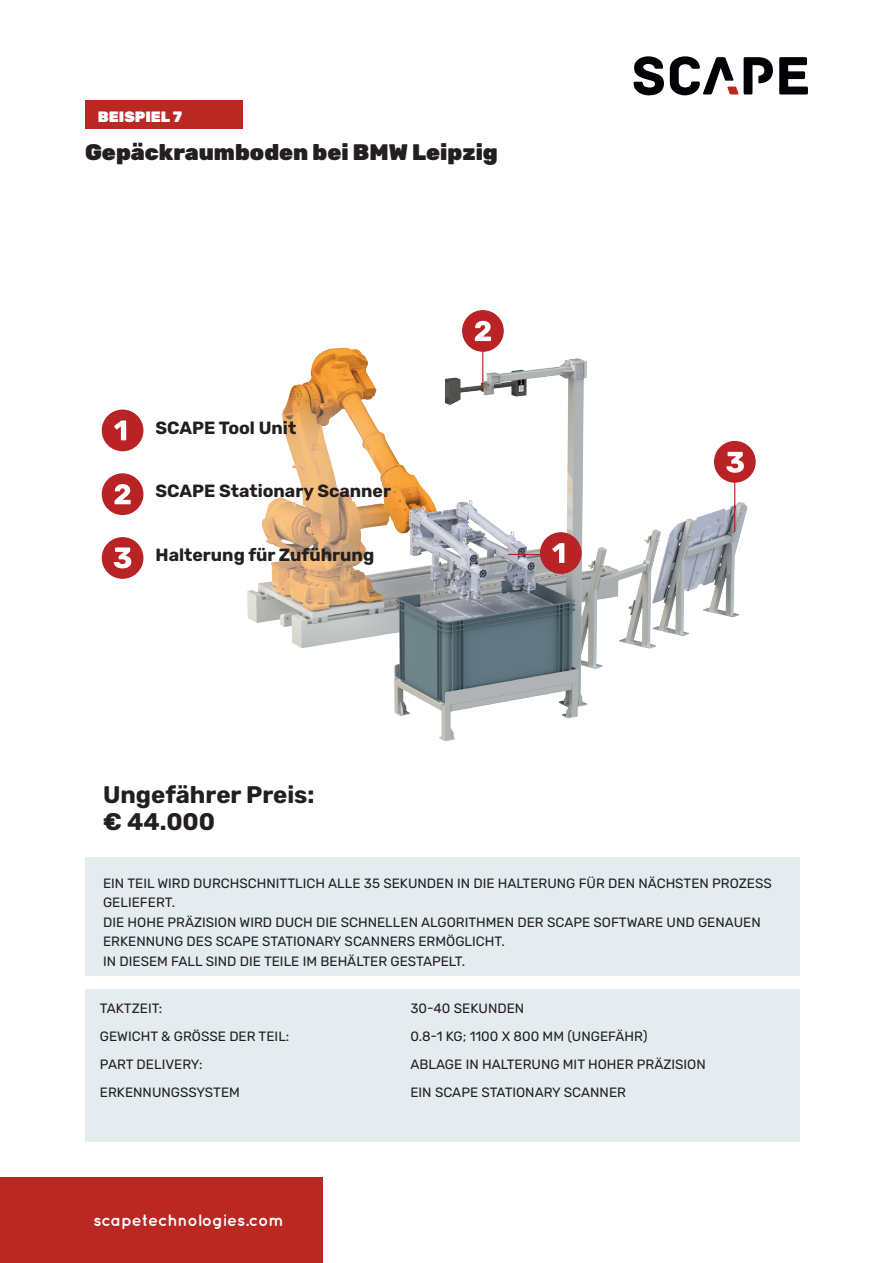
<style>
.page{position:relative;width:893px;height:1263px;background:#fff}
.page>*{position:absolute;margin:0;border:0;box-sizing:border-box;transform-origin:0 0}
.t1{font:700 24px "Rubik";color:#231f20}
.t2{font:900 22.5px "Rubik";color:#231f20}
.t3{font:700 17.7px "Rubik";color:#231f20}
.t4{font:700 16.5px "Quicksand";letter-spacing:-.005em;color:#fff}
.t5{font:900 15px "Rubik";color:#fff}
.t6{font:13.5px/19.5px "Rubik";color:#231f20}
</style>
<div class="page">
<div style="left:0;top:1178px;width:322px;height:85px;background:#ba2824"></div>
<svg style="left:634px;top:56px;width:30px;height:39px"></svg>
<svg style="left:779px;top:57px;width:29px;height:37px"></svg>
<svg style="left:670px;top:56px;width:103px;height:39px"></svg>
<div style="left:85px;top:100px;width:157px;height:28px;background:#ba2824"></div>
<div style="left:85px;top:858px;width:714px;height:118px;background:#e5ecef"></div>
<div style="left:85px;top:989px;width:714px;height:153px;background:#e5ecef"></div>
<img style="left:311px;top:310px;width:443px;height:431px">
<div style="left:540px;top:532px;width:42px;height:42px;background:#b92325;border-radius:50%"></div>
<svg style="left:552px;top:543px;width:12px;height:20px"></svg>
<hr style="left:508px;top:554px;width:48px;height:1px;background:#b92325">
<div style="left:462px;top:310px;width:42px;height:42px;background:#b92325;border-radius:50%"></div>
<hr style="left:482px;top:350px;width:1px;height:38px;background:#b92325">
<svg style="left:475px;top:321px;width:16px;height:20px"></svg>
<div style="left:714px;top:441px;width:42px;height:42px;background:#b92325;border-radius:50%"></div>
<hr style="left:734px;top:481px;width:1px;height:51px;background:#b92325">
<svg style="left:726px;top:452px;width:18px;height:21px"></svg>
<img style="left:101px;top:366px;width:315px;height:311px">
<div style="left:102px;top:410px;width:41px;height:41px;background:#b92325;border-radius:50%"></div>
<svg style="left:114px;top:420px;width:12px;height:20px"></svg>
<div style="left:102px;top:473px;width:41px;height:42px;background:#b92325;border-radius:50%"></div>
<svg style="left:114px;top:484px;width:17px;height:20px"></svg>
<div style="left:102px;top:537px;width:41px;height:42px;background:#b92325;border-radius:50%"></div>
<svg style="left:114px;top:547px;width:17px;height:21px"></svg>
<p class="t5" style="left:98px;top:109px;width:86px">BEISPIEL 7</p>
<p class="t2" style="left:85px;top:139px;width:414px">Gepäckraumboden bei BMW Leipzig</p>
<p class="t3" style="left:156px;top:417px;width:142px">SCAPE Tool Unit</p>
<p class="t3" style="left:156px;top:481px;width:237px">SCAPE Stationary Scanner</p>
<p class="t3" style="left:156px;top:545px;width:220px">Halterung für Zuführung</p>
<p class="t1" style="left:103px;top:781px;width:213px">Ungefährer Preis:</p>
<p class="t1" style="left:103px;top:808px;width:114px">€ 44.000</p>
<p class="t6" style="left:103px;top:874px;width:670px">EIN TEIL WIRD DURCHSCHNITTLICH ALLE 35 SEKUNDEN IN DIE HALTERUNG FÜR DEN NÄCHSTEN PROZESS GELIEFERT.<br>DIE HOHE PRÄZISION WIRD DUCH DIE SCHNELLEN ALGORITHMEN DER SCAPE SOFTWARE UND GENAUEN ERKENNUNG DES SCAPE STATIONARY SCANNERS ERMÖGLICHT.<br>IN DIESEM FALL SIND DIE TEILE IM BEHÄLTER GESTAPELT.</p>
<p class="t6" style="left:100px;top:999px;width:64px">TAKTZEIT:</p>
<p class="t6" style="left:410px;top:999px;width:115px">30-40 SEKUNDEN</p>
<p class="t6" style="left:100px;top:1027px;width:191px">GEWICHT &amp; GRÖSSE DER TEIL:</p>
<p class="t6" style="left:410px;top:1027px;width:239px">0.8-1 KG; 1100 X 800 MM (UNGEFÄHR)</p>
<p class="t6" style="left:100px;top:1055px;width:104px">PART DELIVERY:</p>
<p class="t6" style="left:410px;top:1055px;width:297px">ABLAGE IN HALTERUNG MIT HOHER PRÄZISION</p>
<p class="t6" style="left:100px;top:1083px;width:142px">ERKENNUNGSSYSTEM</p>
<p class="t6" style="left:410px;top:1083px;width:217px">EIN SCAPE STATIONARY SCANNER</p>
<p class="t4" style="left:94px;top:1210px;width:192px">scapetechnologies.com</p>
</div>
